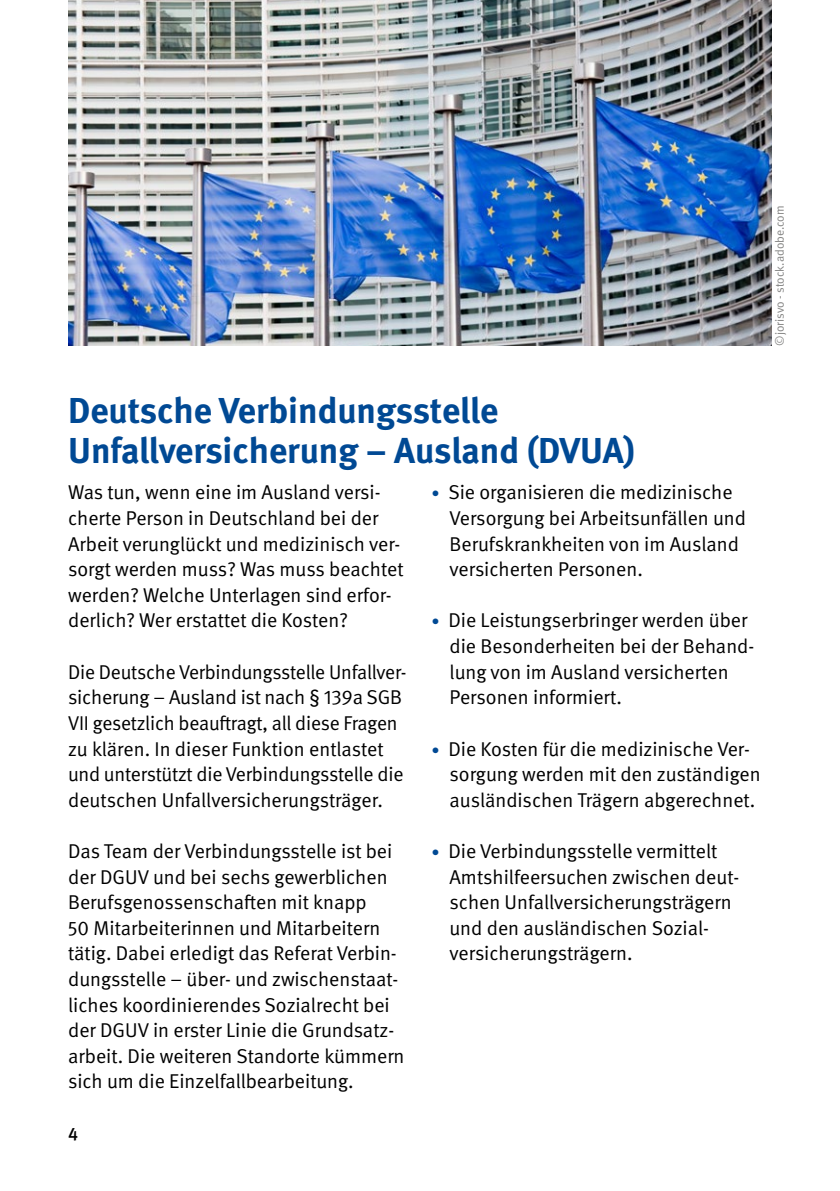
<style>
.page{position:relative;width:840px;height:1191px;background:#fff}
.page>*{position:absolute;margin:0;border:0;box-sizing:border-box;transform-origin:0 0}
._01_Überschriften_C_-_Überschrift_schwarz{font:700 36px/40px "DGUV Meta";color:#004994}
._02_Fließtext_Fließtext_ZAB_H_D{font:20px/25.6px "DGUV Meta";color:#000}
.t1{font:500 18px "DGUV Meta";color:#000}
.t2{font:12px "DGUV Meta";letter-spacing:-.005em;color:#858584}
.s1{font-size:16px;color:#004994}
</style>
<div class="page">
<img style="left:68px;top:0;width:703px;height:346px">
<p class="t2" style="left:772px;top:346px;width:142px;rotate:-90deg">©jorisvo - stock.adobe.com</p>
<h1 class="_01_Überschriften_C_-_Überschrift_schwarz" style="left:68px;top:391px;width:568px">Deutsche Verbindungsstelle<br>Unfallversicherung – Ausland (DVUA)</h1>
<p class="_02_Fließtext_Fließtext_ZAB_H_D" style="left:68px;top:480px;width:337px">Was tun, wenn eine im Ausland versi&shy;cherte Person in Deutschland bei der Arbeit verunglückt und medizinisch ver&shy;sorgt werden muss? Was muss beachtet werden? Welche Unterlagen sind erfor&shy;derlich? Wer erstattet die Kosten?</p>
<p class="_02_Fließtext_Fließtext_ZAB_H_D" style="left:68px;top:659px;width:340px">Die Deutsche Verbindungsstelle Unfallver&shy;sicherung – Ausland ist nach § 139a SGB VII gesetzlich beauftragt, all diese Fragen zu klären. In dieser Funktion entlastet und unterstützt die Verbindungsstelle die deutschen Unfallversicherungsträger.</p>
<p class="_02_Fließtext_Fließtext_ZAB_H_D" style="left:68px;top:838px;width:338px">Das Team der Verbindungsstelle ist bei der DGUV und bei sechs gewerblichen Berufsgenossenschaften mit knapp<br>50 Mitarbeiterinnen und Mitarbeitern tätig. Dabei erledigt das Referat Verbin&shy;dungsstelle – über- und zwischenstaat&shy;liches koordinierendes Sozialrecht bei der DGUV in erster Linie die Grundsatz&shy;arbeit. Die weiteren Standorte kümmern sich um die Einzelfallbearbeitung.</p>
<p class="_02_Fließtext_Fließtext_ZAB_H_D" style="left:449px;top:480px;width:298px;text-indent:-18px"><span class="s1">•</span> Sie organisieren die medizinische Versorgung bei Arbeitsunfällen und Berufskrankheiten von im Ausland versicherten Personen.</p>
<p class="_02_Fließtext_Fließtext_ZAB_H_D" style="left:449px;top:608px;width:306px;text-indent:-18px"><span class="s1">•</span> Die Leistungserbringer werden über die Besonderheiten bei der Behand&shy;lung von im Ausland versicherten<br>Personen informiert.</p>
<p class="_02_Fließtext_Fließtext_ZAB_H_D" style="left:449px;top:736px;width:312px;text-indent:-18px"><span class="s1">•</span> Die Kosten für die medizinische Ver&shy;sorgung werden mit den zuständigen ausländischen Trägern abgerechnet.</p>
<p class="_02_Fließtext_Fließtext_ZAB_H_D" style="left:449px;top:838px;width:291px;text-indent:-18px"><span class="s1">•</span> Die Verbindungsstelle vermittelt<br>Amtshilfeersuchen zwischen deut&shy;schen Unfallversicherungsträgern und den ausländischen Sozial&shy;versicherungsträgern.</p>
<p class="t1" style="left:68px;top:1123px;width:12px">4</p>
</div>
